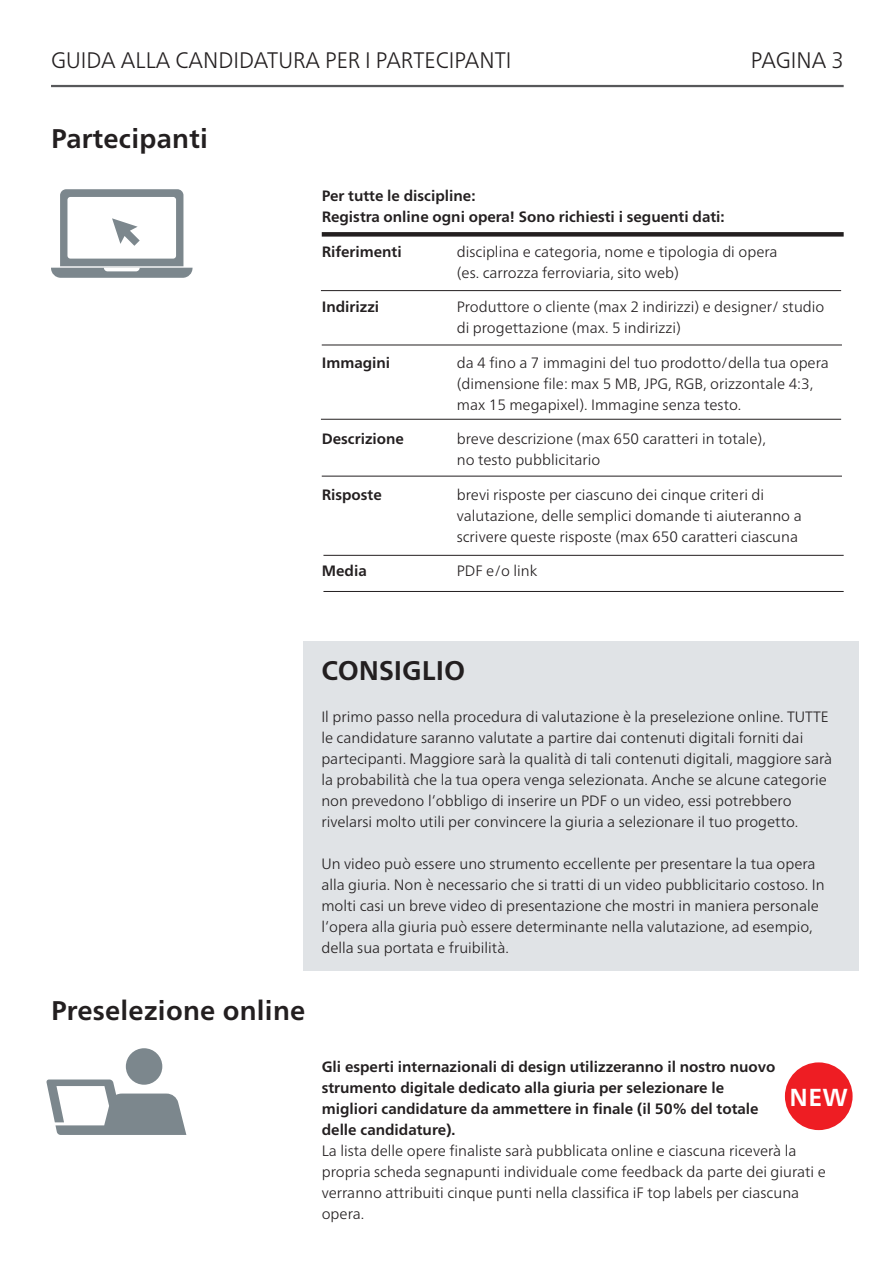
<style>
.page{position:relative;width:893px;height:1263px;background:#fff}
.page>*{position:absolute;margin:0;border:0;box-sizing:border-box;transform-origin:0 0}
.t1{font:700 27px "Frutiger Neue LT Pro";letter-spacing:.01em;color:#231f20}
.t2{font:700 24.6px "Frutiger Neue LT Pro";color:#fff}
.t3{font:300 22.5px "Frutiger Neue LT Pro";color:#231f20;scale:.95 1}
.t4{font:300 15px/21px "Frutiger Neue LT Pro";color:#231f20}
.t5{font:700 15px/21px "Frutiger Neue LT Pro";color:#231f20}
</style>
<div class="page">
<div style="left:303px;top:641px;width:556px;height:330px;background:#e0e3e6"></div>
<hr style="left:51px;top:85px;width:793px;height:2px;background:#57585a">
<hr style="left:321px;top:290px;width:520px;height:1px;background:#231f20">
<div style="left:322px;top:232px;width:522px;height:5px;background:#231f20"></div>
<hr style="left:322px;top:345px;width:520px;height:1px;background:#231f20">
<hr style="left:321px;top:419px;width:520px;height:1px;background:#231f20">
<hr style="left:322px;top:476px;width:520px;height:1px;background:#231f20">
<hr style="left:323px;top:555px;width:521px;height:1px;background:#231f20">
<hr style="left:323px;top:591px;width:521px;height:1px;background:#231f20">
<div style="left:785px;top:1062px;width:68px;height:68px;background:#ee1d23;border-radius:50%"></div>
<svg style="left:51px;top:189px;width:142px;height:89px"></svg>
<div style="left:126px;top:1048px;width:36px;height:37px;background:#7c878d;border-radius:50%"></div>
<svg style="left:46px;top:1079px;width:140px;height:56px"></svg>
<h3 class="t3" style="left:51px;top:47px;width:486px">GUIDA ALLA CANDIDATURA PER I PARTECIPANTI</h3>
<h1 class="t1" style="left:51px;top:123px;width:158px">Partecipanti</h1>
<h3 class="t3" style="left:751px;top:47px;width:99px">PAGINA 3</h3>
<p class="t5" style="left:322px;top:185px;width:404px;line-height:21.6px">Per tutte le discipline:<br>Registra online ogni opera! Sono richiesti i seguenti dati:</p>
<p class="t5" style="left:322px;top:241px;width:82px">Riferimenti</p>
<p class="t4" style="left:457px;top:241px;width:322px">disciplina e categoria, nome e tipologia di opera (es. carrozza ferroviaria, sito web)</p>
<p class="t5" style="left:322px;top:296px;width:59px">Indirizzi</p>
<p class="t4" style="left:457px;top:296px;width:369px">Produttore o cliente (max 2 indirizzi) e designer/ studio di progettazione (max. 5 indirizzi)</p>
<p class="t5" style="left:322px;top:352px;width:70px">Immagini</p>
<p class="t4" style="left:457px;top:352px;width:374px">da 4 fino a 7 immagini del tuo prodotto/della tua opera (dimensione file: max 5 MB, JPG, RGB, orizzontale 4:3, max 15 megapixel). Immagine senza testo.</p>
<p class="t5" style="left:322px;top:428px;width:84px">Descrizione</p>
<p class="t4" style="left:457px;top:428px;width:311px">breve descrizione (max 650 caratteri in totale), no testo pubblicitario</p>
<p class="t5" style="left:322px;top:484px;width:62px">Risposte</p>
<p class="t4" style="left:457px;top:484px;width:346px">brevi risposte per ciascuno dei cinque criteri di valutazione, delle semplici domande ti aiuteranno a scrivere queste risposte (max 650 caratteri ciascuna</p>
<p class="t5" style="left:322px;top:560px;width:46px">Media</p>
<p class="t4" style="left:457px;top:560px;width:82px">PDF e/o link</p>
<h1 class="t1" style="left:51px;top:994px;width:256px">Preselezione online</h1>
<h1 class="t1" style="left:321px;top:655px;width:143px">CONSIGLIO</h1>
<p class="t4" style="left:321px;top:706px;width:512px">Il primo passo nella procedura di valutazione è la preselezione online. TUTTE le candidature saranno valutate a partire dai contenuti digitali forniti dai partecipanti. Maggiore sarà la qualità di tali contenuti digitali, maggiore sarà la probabilità che la tua opera venga selezionata. Anche se alcune categorie non prevedono l‘obbligo di inserire un PDF o un video, essi potrebbero rivelarsi molto utili per convincere la giuria a selezionare il tuo progetto.</p>
<p class="t4" style="left:321px;top:853px;width:505px">Un video può essere uno strumento eccellente per presentare la tua opera alla giuria. Non è necessario che si tratti di un video pubblicitario costoso. In molti casi un breve video di presentazione che mostri in maniera personale l‘opera alla giuria può essere determinante nella valutazione, ad esempio, della sua portata e fruibilità.</p>
<p class="t5" style="left:322px;top:1056px;width:455px">Gli esperti internazionali di design utilizzeranno il nostro nuovo strumento digitale dedicato alla giuria per selezionare le migliori candidature da ammettere in finale (il 50% del totale delle candidature).</p>
<p class="t4" style="left:322px;top:1140px;width:506px">La lista delle opere finaliste sarà pubblicata online e ciascuna riceverà la propria scheda segnapunti individuale come feedback da parte dei giurati e verranno attribuiti cinque punti nella classifica iF top labels per ciascuna opera.</p>
<h2 class="t2" style="left:790px;top:1083px;width:60px">NEW</h2>
</div>
